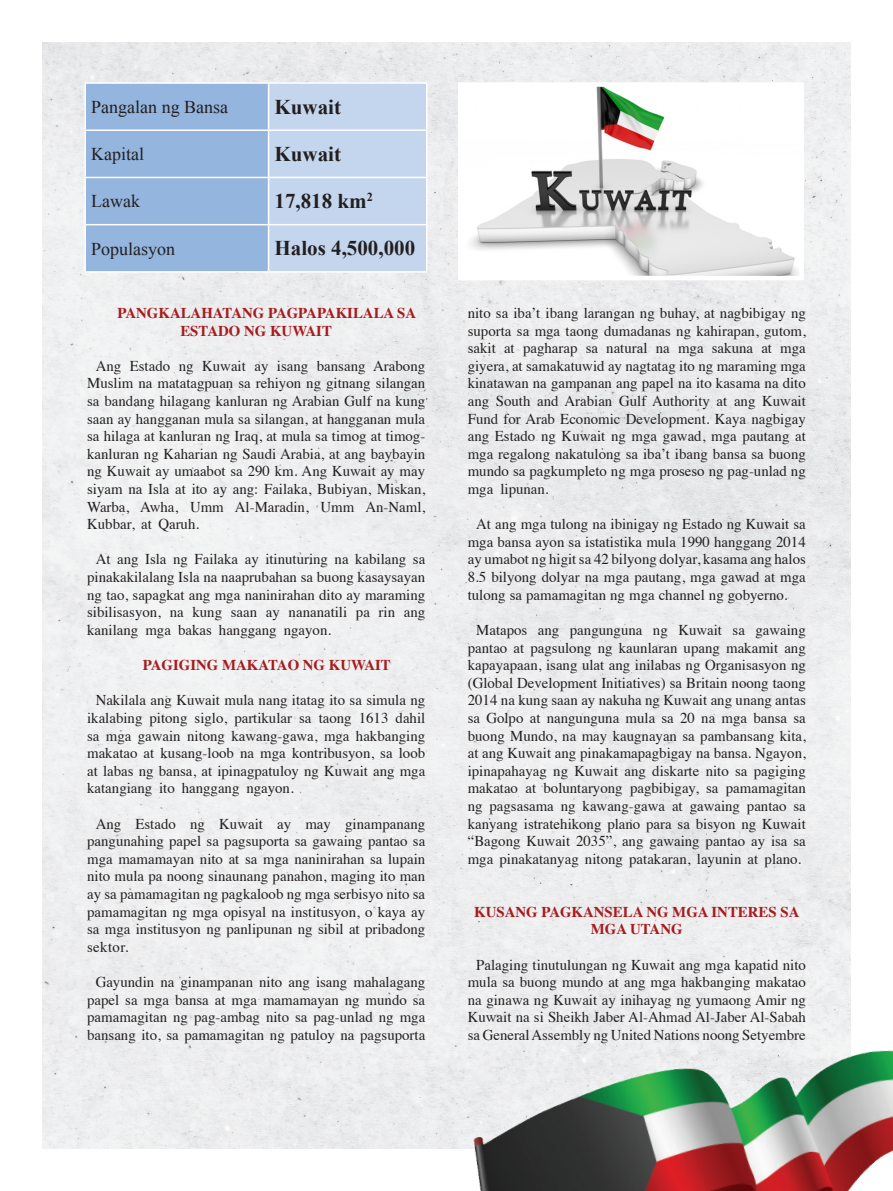
<style>
.page{position:relative;width:893px;height:1191px;background:#fff}
.page>*{position:absolute;margin:0;border:0;box-sizing:border-box;transform-origin:0 0}
.No_Spacing{font:700 21px "Times New Roman";color:#231f20}
.No_Spacing-2{font:18px "Times New Roman";color:#231f20}
.body{font:15px/17.5px "Times";color:#231f20;text-align:justify}
.head_line{font:700 15px/17.5px "Times";color:#a61c1f}
</style>
<div class="page">
<img style="left:43px;top:43px;width:807px;height:1105px">
<svg style="left:86px;top:84px;width:340px;height:187px;background:#aac4e5"></svg>
<hr style="left:84px;top:82px;width:185px;height:2px;background:#fff">
<hr style="left:84px;top:84px;width:2px;height:45px;background:#fff">
<hr style="left:269px;top:82px;width:158px;height:2px;background:#fff">
<hr style="left:268px;top:84px;width:1px;height:45px;background:#fff">
<hr style="left:426px;top:84px;width:1px;height:45px;background:#fff">
<hr style="left:84px;top:129px;width:185px;height:2px;background:#fff">
<hr style="left:84px;top:131px;width:2px;height:46px;background:#fff">
<hr style="left:269px;top:129px;width:158px;height:2px;background:#fff">
<hr style="left:268px;top:131px;width:1px;height:46px;background:#fff">
<hr style="left:426px;top:131px;width:1px;height:46px;background:#fff">
<hr style="left:84px;top:177px;width:185px;height:1px;background:#fff">
<hr style="left:84px;top:178px;width:2px;height:46px;background:#fff">
<hr style="left:269px;top:177px;width:158px;height:1px;background:#fff">
<hr style="left:268px;top:178px;width:1px;height:46px;background:#fff">
<hr style="left:426px;top:178px;width:1px;height:46px;background:#fff">
<hr style="left:84px;top:224px;width:185px;height:1px;background:#fff">
<hr style="left:84px;top:225px;width:2px;height:46px;background:#fff">
<hr style="left:269px;top:224px;width:158px;height:1px;background:#fff">
<hr style="left:268px;top:225px;width:1px;height:46px;background:#fff">
<hr style="left:426px;top:225px;width:1px;height:46px;background:#fff">
<hr style="left:84px;top:271px;width:185px;height:2px;background:#fff">
<hr style="left:269px;top:271px;width:158px;height:2px;background:#fff">
<img style="left:322px;top:841px;width:571px;height:350px">
<img style="left:463px;top:87px;width:336px;height:188px">
<p class="No_Spacing-2" style="left:91px;top:95px;width:138px">Pangalan ng Bansa</p>
<p class="No_Spacing" style="left:275px;top:92px;width:68px">Kuwait</p>
<p class="No_Spacing-2" style="left:91px;top:142px;width:54px">Kapital</p>
<p class="No_Spacing" style="left:275px;top:139px;width:68px">Kuwait</p>
<p class="No_Spacing-2" style="left:91px;top:189px;width:50px">Lawak</p>
<p class="No_Spacing" style="left:275px;top:187px;width:100px">17,818 km<sup>2</sup></p>
<p class="No_Spacing-2" style="left:91px;top:236px;width:86px">Populasyon</p>
<p class="No_Spacing" style="left:275px;top:234px;width:142px">Halos 4,500,000</p>
<p class="head_line" style="left:180px;top:302px;width:237px;text-indent:-63px">PANGKALAHATANG PAGPAPAKILALA SA<br>ESTADO NG KUWAIT</p>
<p class="body" style="left:87px;top:356px;width:340px;text-indent:9px">Ang Estado ng Kuwait ay isang bansang Arabong Muslim na matatagpuan sa rehiyon ng gitnang silangan sa bandang hilagang kanluran ng Arabian Gulf na kung saan ay hangganan mula sa silangan, at hangganan mula sa hilaga at kanluran ng Iraq, at mula sa timog at timog&shy;kanluran ng Kaharian ng Saudi Arabia, at ang baybayin ng Kuwait ay umaabot sa 290 km. Ang Kuwait ay may siyam na Isla at ito ay ang: Failaka, Bubiyan, Miskan, Warba, Awha, Umm Al-Maradin, Umm An-Naml, Kubbar, at Qaruh.</p>
<p class="body" style="left:87px;top:549px;width:340px;text-indent:9px">At ang Isla ng Failaka ay itinuturing na kabilang sa pinakakilalang Isla na naaprubahan sa buong kasaysayan ng tao, sapagkat ang mga naninirahan dito ay maraming sibilisasyon, na kung saan ay nananatili pa rin ang kanilang mga bakas hanggang ngayon.</p>
<p class="head_line" style="left:143px;top:654px;width:249px">PAGIGING MAKATAO NG KUWAIT</p>
<p class="body" style="left:87px;top:690px;width:340px;text-indent:9px">Nakilala ang Kuwait mula nang itatag ito sa simula ng ikalabing pitong siglo, partikular sa taong 1613 dahil sa mga gawain nitong kawang-gawa, mga hakbanging makatao at kusang-loob na mga kontribusyon, sa loob at labas ng bansa, at ipinagpatuloy ng Kuwait ang mga katangiang ito hanggang ngayon.</p>
<p class="body" style="left:87px;top:813px;width:340px;text-indent:9px">Ang Estado ng Kuwait ay may ginampanang pangunahing papel sa pagsuporta sa gawaing pantao sa mga mamamayan nito at sa mga naninirahan sa lupain nito mula pa noong sinaunang panahon, maging ito man ay sa pamamagitan ng pagkaloob ng mga serbisyo nito sa pamamagitan ng mga opisyal na institusyon, o kaya ay sa mga institusyon ng panlipunan ng sibil at pribadong sektor.</p>
<p class="body" style="left:87px;top:972px;width:340px;text-align:center">Gayundin na ginampanan nito ang isang mahalagang papel sa mga bansa at mga mamamayan ng mundo sa pamamagitan ng pag-ambag nito sa pag-unlad ng mga bansang ito, sa pamamagitan ng patuloy na pagsuporta</p>
<p class="body" style="left:468px;top:303px;width:340px">nito sa iba’t ibang larangan ng buhay, at nagbibigay ng suporta sa mga taong dumadanas ng kahirapan, gutom, sakit at pagharap sa natural na mga sakuna at mga giyera, at samakatuwid ay nagtatag ito ng maraming mga kinatawan na gampanan ang papel na ito kasama na dito ang South and Arabian Gulf Authority at ang Kuwait Fund for Arab Economic Development. Kaya nagbigay ang Estado ng Kuwait ng mga gawad, mga pautang at mga regalong nakatulong sa iba’t ibang bansa sa buong mundo sa pagkumpleto ng mga proseso ng pag-unlad ng mga lipunan.</p>
<p class="body" style="left:468px;top:514px;width:340px;text-indent:9px">At ang mga tulong na ibinigay ng Estado ng Kuwait sa mga bansa ayon sa istatistika mula 1990 hanggang 2014 ay umabot ng higit sa 42 bilyong dolyar, kasama ang halos 8.5 bilyong dolyar na mga pautang, mga gawad at mga tulong sa pamamagitan ng mga channel ng gobyerno.</p>
<p class="body" style="left:468px;top:620px;width:340px;text-align:center">Matapos ang pangunguna ng Kuwait sa gawaing pantao at pagsulong ng kaunlaran upang makamit ang kapayapaan, isang ulat ang inilabas ng Organisasyon ng (Global Development Initiatives) sa Britain noong taong 2014 na kung saan ay nakuha ng Kuwait ang unang antas sa Golpo at nangunguna mula sa 20 na mga bansa sa buong Mundo, na may kaugnayan sa pambansang kita, at ang Kuwait ang pinakamapagbigay na bansa. Ngayon, ipinapahayag ng Kuwait ang diskarte nito sa pagiging makatao at boluntaryong pagbibigay, sa pamamagitan ng pagsasama ng kawang-gawa at gawaing pantao sa kanyang istratehikong plano para sa bisyon ng Kuwait “Bagong Kuwait 2035”, ang gawaing pantao ay isa sa mga pinakatanyag nitong patakaran, layunin at plano.</p>
<p class="head_line" style="left:474px;top:901px;width:327px;text-align:center">KUSANG PAGKANSELA NG MGA INTERES SA<br>MGA UTANG</p>
<p class="body" style="left:468px;top:954px;width:340px;text-align:center">Palaging tinutulungan ng Kuwait ang mga kapatid nito mula sa buong mundo at ang mga hakbanging makatao na ginawa ng Kuwait ay inihayag ng yumaong Amir ng Kuwait na si Sheikh Jaber Al-Ahmad Al-Jaber Al-Sabah sa General Assembly ng United Nations noong Setyembre</p>
</div>
